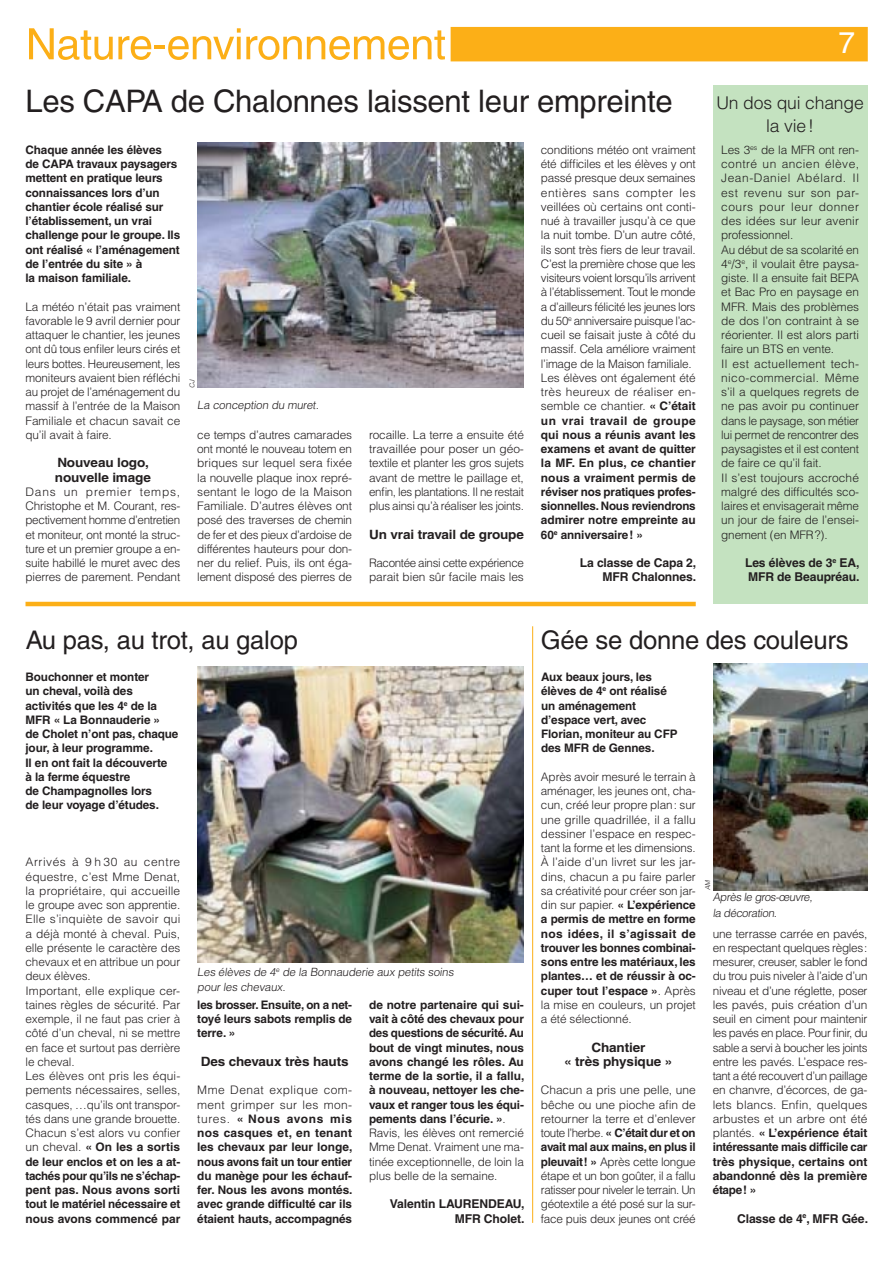
<style>
.page{position:relative;width:893px;height:1263px;background:#fff}
.page>*{position:absolute;margin:0;border:0;box-sizing:border-box;transform-origin:0 0}
.t1{font:condensed 43.2px "Helvetica";letter-spacing:-.01em;color:#fcaf17;scale:1.22 1}
.t2{font:31.05px "Helvetica";letter-spacing:-.01em;color:#231f20}
.t3{font:30px "Helvetica";color:#fff}
.t4{font:25.65px "Helvetica";letter-spacing:-.01em;color:#231f20}
.t5{font:300 17.55px/23.4px "Helvetica";letter-spacing:-.01em;color:#231f20;text-align:center}
.t6{font:700 12.9px/14.2px "Helvetica";letter-spacing:-.01em;color:#231f20;scale:1.06 1}
.t7{font:700 12.15px/14.2px "Helvetica";letter-spacing:-.01em;color:#231f20;text-align:right}
.t8{font:300 11.7px/14.2px "Helvetica";letter-spacing:-.01em;color:#231f20;text-align:justify}
.t9{font:700 11.7px/14.2px "Helvetica";letter-spacing:-.01em;color:#231f20}
.t10{font:300 11.7px/14.2px "Helvetica";letter-spacing:-.03em;color:#231f20}
.t11{font:300 11.4px/15.1px "Helvetica";color:#231f20}
.t12{font:300 6.75px "Helvetica";color:#231f20}
.s1{font-weight:700}
.s2{font-weight:300}
</style>
<div class="page">
<div style="left:26px;top:27px;width:842px;height:34px;background:#fcaf17"></div>
<div style="left:21px;top:25px;width:430px;height:39px;background:#fff"></div>
<hr style="left:26px;top:602px;width:670px;height:4px;background:#fcaf17">
<img style="left:197px;top:143px;width:327px;height:245px">
<img style="left:197px;top:666px;width:327px;height:296px">
<img style="left:713px;top:664px;width:155px;height:226px">
<hr style="left:532px;top:626px;width:1px;height:597px;background:#fcaf17">
<div style="left:713px;top:86px;width:154px;height:518px;background:#c4e2c0"></div>
<h1 class="t1" style="left:26px;top:28px;width:346px">Nature-environnement</h1>
<h2 class="t2" style="left:26px;top:90px;width:649px">Les CAPA de Chalonnes laissent leur empreinte</h2>
<p class="t9" style="left:26px;top:144px;width:156px">Chaque année les élèves<br>de CAPA travaux paysagers mettent en pratique leurs connaissances lors d’un chantier école réalisé sur l’établissement, un vrai challenge pour le groupe. Ils ont réalisé « l’aménagement de l’entrée du site » à<br>la maison familiale.</p>
<p class="t8" style="left:26px;top:300px;width:156px">La météo n’était pas vraiment favorable le 9 avril dernier pour attaquer le chantier, les jeunes ont dû tous enfiler leurs cirés et leurs bottes. Heureusement, les moniteurs avaient bien réfléchi au projet de l’aménagement du massif à l’entrée de la Maison Familiale et chacun savait ce qu’il avait à faire.</p>
<p class="t6" style="left:55px;top:457px;width:92px">Nouveau logo, nouvelle image</p>
<p class="t8" style="left:26px;top:486px;width:156px">Dans un premier temps, Christophe et M. Courant, res&shy;pectivement homme d’entretien et moniteur, ont monté la struc&shy;ture et un premier groupe a en&shy;suite habillé le muret avec des pierres de parement. Pendant</p>
<p class="t12" style="left:190px;top:388px;width:10px;rotate:-90deg">CJ</p>
<p class="t11" style="left:197px;top:398px;width:124px">La conception du muret.</p>
<p class="t8" style="left:197px;top:429px;width:156px">ce temps d’autres camarades ont monté le nouveau totem en briques sur lequel sera fixée la nouvelle plaque inox repré&shy;sentant le logo de la Maison Familiale. D’autres élèves ont posé des traverses de chemin de fer et des pieux d’ardoise de différentes hauteurs pour don&shy;ner du relief. Puis, ils ont éga&shy;lement disposé des pierres de</p>
<p class="t8" style="left:369px;top:429px;width:156px">rocaille. La terre a ensuite été travaillée pour poser un géo&shy;textile et planter les gros sujets avant de mettre le paillage et, enfin, les plantations. Il ne restait plus ainsi qu’à réaliser les joints.</p>
<p class="t6" style="left:369px;top:528px;width:148px">Un vrai travail de groupe</p>
<p class="t10" style="left:369px;top:557px;width:156px">Racontée ainsi cette expérience parait bien sûr facile mais les</p>
<p class="t8" style="left:541px;top:144px;width:156px;text-align:left">conditions météo ont vraiment été difficiles et les élèves y ont passé presque deux semaines entières sans compter les veillées où certains ont conti&shy;nué à travailler jusqu’à ce que la nuit tombe. D’un autre côté, ils sont très fiers de leur travail.<br>C’est la première chose que les visiteurs voient lorsqu’ils arrivent à l’établissement. Tout le monde a d’ailleurs félicité les jeunes lors du 50<sup>e</sup> anniversaire puisque l’ac&shy;cueil se faisait juste à côté du massif. Cela améliore vraiment l’image de la Maison familiale.<br>Les élèves ont également été très heureux de réaliser en&shy;semble ce chantier. <span class="s1">« C’était un vrai travail de groupe qui nous a réunis avant les examens et avant de quitter la MF. En plus, ce chantier nous a vraiment permis de réviser nos pratiques profes&shy;sionnelles. Nous reviendrons admirer notre empreinte au<br>60</span><sup>e</sup> <span class="s1">anniversaire ! »</span></p>
<p class="t7" style="left:580px;top:557px;width:118px">La classe de Capa 2,<br>MFR Chalonnes.</p>
<h3 class="t3" style="left:838px;top:31px;width:18px">7</h3>
<h3 class="t5" style="left:716px;top:93px;width:149px">Un dos qui change la vie !</h3>
<p class="t8" style="left:721px;top:144px;width:139px;text-align:left">Les 3<sup>es</sup> de la MFR ont ren&shy;contré un ancien élève,<br>Jean-Daniel Abélard. Il est revenu sur son par&shy;cours pour leur donner des idées sur leur avenir professionnel.<br>Au début de sa scolarité en<br>4<sup>e</sup>/3<sup>e</sup>, il voulait être paysa&shy;giste. Il a ensuite fait BEPA et Bac Pro en paysage en<br>MFR. Mais des problèmes de dos l’on contraint à se réorienter. Il est alors parti faire un BTS en vente.<br>Il est actuellement tech&shy;nico-commercial. Même s’il a quelques regrets de ne pas avoir pu continuer dans le paysage, son métier lui permet de rencontrer des paysagistes et il est content de faire ce qu’il fait.<br>Il s’est toujours accroché malgré des difficultés sco&shy;laires et envisagerait même un jour de faire de l’ensei&shy;gnement (en MFR ?).</p>
<p class="t7" style="left:745px;top:557px;width:116px;text-align:left">Les élèves de 3<sup>e</sup> EA,<br>MFR de Beaupréau.</p>
<h3 class="t4" style="left:26px;top:630px;width:274px">Au pas, au trot, au galop</h3>
<h3 class="t4" style="left:541px;top:630px;width:309px">Gée se donne des couleurs</h3>
<p class="t9" style="left:26px;top:671px;width:154px">Bouchonner et monter<br>un cheval, voilà des activités que les 4<sup>e</sup> de la<br>MFR « La Bonnauderie »<br>de Cholet n’ont pas, chaque jour, à leur programme.<br>Il en ont fait la découverte<br>à la ferme équestre<br>de Champagnolles lors<br>de leur voyage d’études.</p>
<p class="t9" style="left:541px;top:671px;width:138px">Aux beaux jours, les élèves de 4<sup>e</sup> ont réalisé un aménagement d’espace vert, avec<br>Florian, moniteur au CFP des MFR de Gennes.</p>
<p class="t8" style="left:541px;top:771px;width:156px">Après avoir mesuré le terrain à aménager, les jeunes ont, cha&shy;cun, créé leur propre plan : sur une grille quadrillée, il a fallu dessiner l’espace en respec&shy;tant la forme et les dimensions.<br>À l’aide d’un livret sur les jar&shy;dins, chacun a pu faire parler sa créativité pour créer son jar&shy;din sur papier. <span class="s1">« L’expérience a permis de mettre en forme nos idées, il s’agissait de trouver les bonnes combinai&shy;sons entre les matériaux, les plantes… et de réussir à oc&shy;cuper tout l’espace »</span>. Après la mise en couleurs, un projet a été sélectionné.</p>
<p class="t6" style="left:564px;top:1041px;width:104px;text-align:center">Chantier<br>« très physique »</p>
<p class="t8" style="left:541px;top:1084px;width:156px">Chacun a pris une pelle, une bêche ou une pioche afin de retourner la terre et d’enlever toute l’herbe. <span class="s1">« C’était dur et on avait mal aux mains, en plus il pleuvait ! »</span> Après cette longue étape et un bon goûter, il a fallu ratisser pour niveler le terrain. Un géotextile a été posé sur la sur&shy;face puis deux jeunes ont créé</p>
<p class="t8" style="left:26px;top:856px;width:156px;text-align:left">Arrivés à 9 h 30 au centre équestre, c’est Mme Denat, la propriétaire, qui accueille le groupe avec son apprentie.<br>Elle s’inquiète de savoir qui a déjà monté à cheval. Puis, elle présente le caractère des chevaux et en attribue un pour deux élèves.<br>Important, elle explique cer&shy;taines règles de sécurité. Par exemple, il ne faut pas crier à côté d’un cheval, ni se mettre en face et surtout pas derrière le cheval.<br>Les élèves ont pris les équi&shy;pements nécessaires, selles, casques, …qu’ils ont transpor&shy;tés dans une grande brouette.<br>Chacun s’est alors vu confier un cheval. <span class="s1">« On les a sortis de leur enclos et on les a at&shy;tachés pour qu’ils ne s’échap&shy;pent pas. Nous avons sorti tout le matériel nécessaire et nous avons commencé par</span></p>
<p class="t11" style="left:197px;top:966px;width:259px">Les élèves de 4<sup>e</sup> de la Bonnauderie aux petits soins pour les chevaux.</p>
<p class="t9" style="left:197px;top:999px;width:156px;text-align:justify">les brosser. Ensuite, on a net&shy;toyé leurs sabots remplis de terre. »</p>
<p class="t6" style="left:201px;top:1055px;width:141px">Des chevaux très hauts</p>
<p class="t9" style="left:197px;top:1084px;width:157px;text-align:justify"><span class="s2">Mme Denat explique com&shy;ment grimper sur les mon&shy;tures.</span> « Nous avons mis nos casques et, en tenant les chevaux par leur longe, nous avons fait un tour entier du manège pour les échauf&shy;fer. Nous les avons montés. avec grande difficulté car ils étaient hauts, accompagnés</p>
<p class="t9" style="left:369px;top:999px;width:157px">de notre partenaire qui sui&shy;vait à côté des chevaux pour des questions de sécurité. Au bout de vingt minutes, nous avons changé les rôles. Au terme de la sortie, il a fallu, à nouveau, nettoyer les che&shy;vaux et ranger tous les équi&shy;pements dans l’écurie. »<span class="s2">.<br>Ravis, les élèves ont remercié<br>Mme Denat. Vraiment une ma&shy;tinée exceptionnelle, de loin la plus belle de la semaine.</span></p>
<p class="t7" style="left:390px;top:1198px;width:136px">Valentin LAURENDEAU,<br>MFR Cholet.</p>
<p class="t12" style="left:705px;top:890px;width:12px;rotate:-90deg">AM</p>
<p class="t11" style="left:713px;top:891px;width:103px">Après le gros-œuvre, la décoration.</p>
<p class="t8" style="left:713px;top:927px;width:156px">une terrasse carrée en pavés, en respectant quelques règles : mesurer, creuser, sabler le fond du trou puis niveler à l’aide d’un niveau et d’une réglette, poser les pavés, puis création d’un seuil en ciment pour maintenir les pavés en place. Pour finir, du sable a servi à boucher les joints entre les pavés. L’espace res&shy;tant a été recouvert d’un paillage en chanvre, d’écorces, de ga&shy;lets blancs. Enfin, quelques arbustes et un arbre ont été plantés. <span class="s1">« L’expérience était intéressante mais difficile car très physique, certains ont abandonné dès la première étape ! »</span></p>
<p class="t7" style="left:737px;top:1212px;width:132px">Classe de 4<sup>e</sup>, MFR Gée.</p>
</div>
